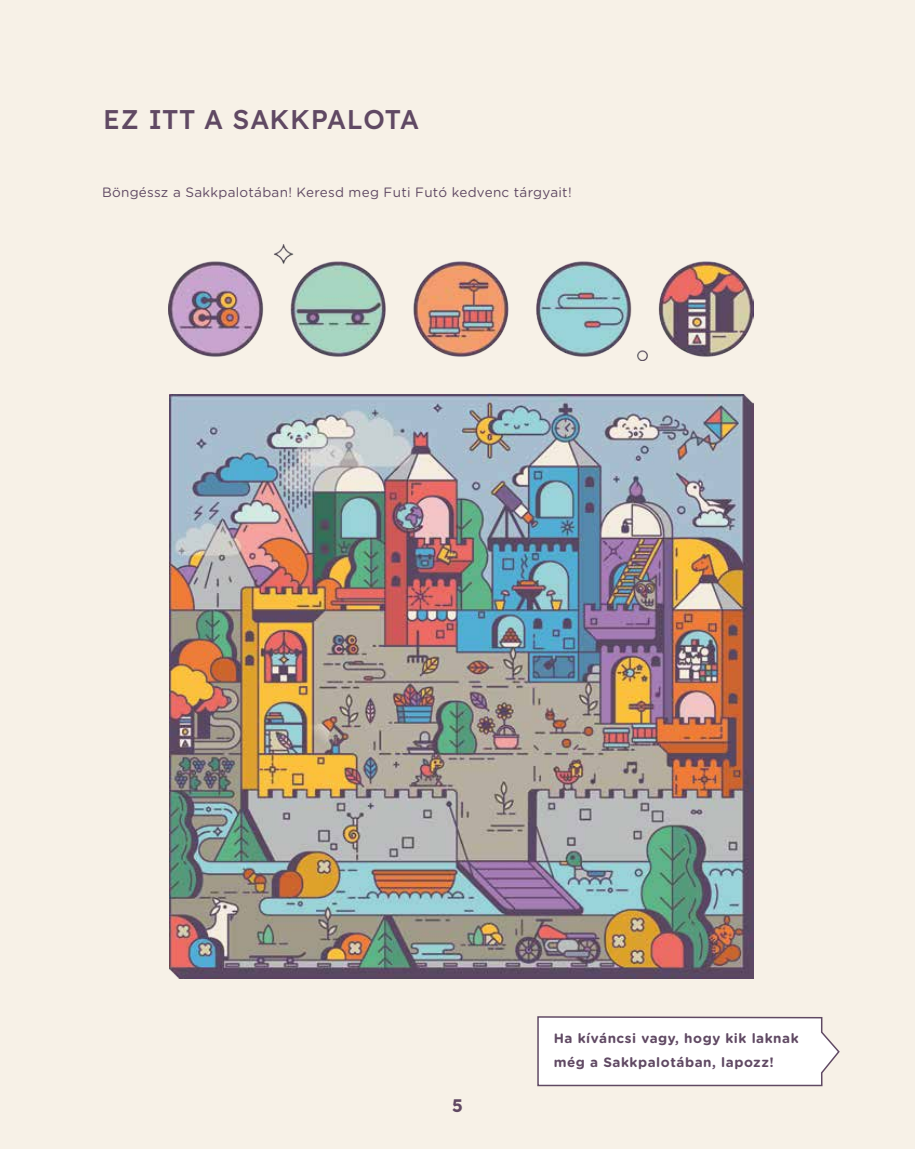
<style>
.page{position:relative;width:915px;height:1149px;background:#fff}
.page>*{position:absolute;margin:0;border:0;box-sizing:border-box;transform-origin:0 0}
.t1{font:27px "Lexend";letter-spacing:.02em;color:#604963}
.t2{font:18px "Lexend";color:#604963}
.t3{font:13.5px "Gotham Rounded";letter-spacing:.02em;color:#604963}
.t4{font:700 13.5px/24px "Gotham Rounded";letter-spacing:.04em;color:#604963}
</style>
<div class="page">
<div style="left:0;top:0;width:914px;height:1148px;background:#f7f1e7"></div>
<img style="left:170px;top:394px;width:583px;height:583px">
<img style="left:168px;top:244px;width:585px;height:117px">
<svg style="left:537px;top:1016px;width:303px;height:70px;background:#f7f5f6"></svg>
<h1 class="t1" style="left:103px;top:100px;width:317px">EZ ITT A SAKKPALOTA</h1>
<p class="t3" style="left:102px;top:182px;width:471px">Böngéssz a Sakkpalotában! Keresd meg Futi Futó kedvenc tárgyait!</p>
<h2 class="t2" style="left:452px;top:1092px;width:12px">5</h2>
<p class="t4" style="left:553px;top:1025px;width:246px">Ha kíváncsi vagy, hogy kik laknak még a Sakkpalotában, lapozz!</p>
</div>
